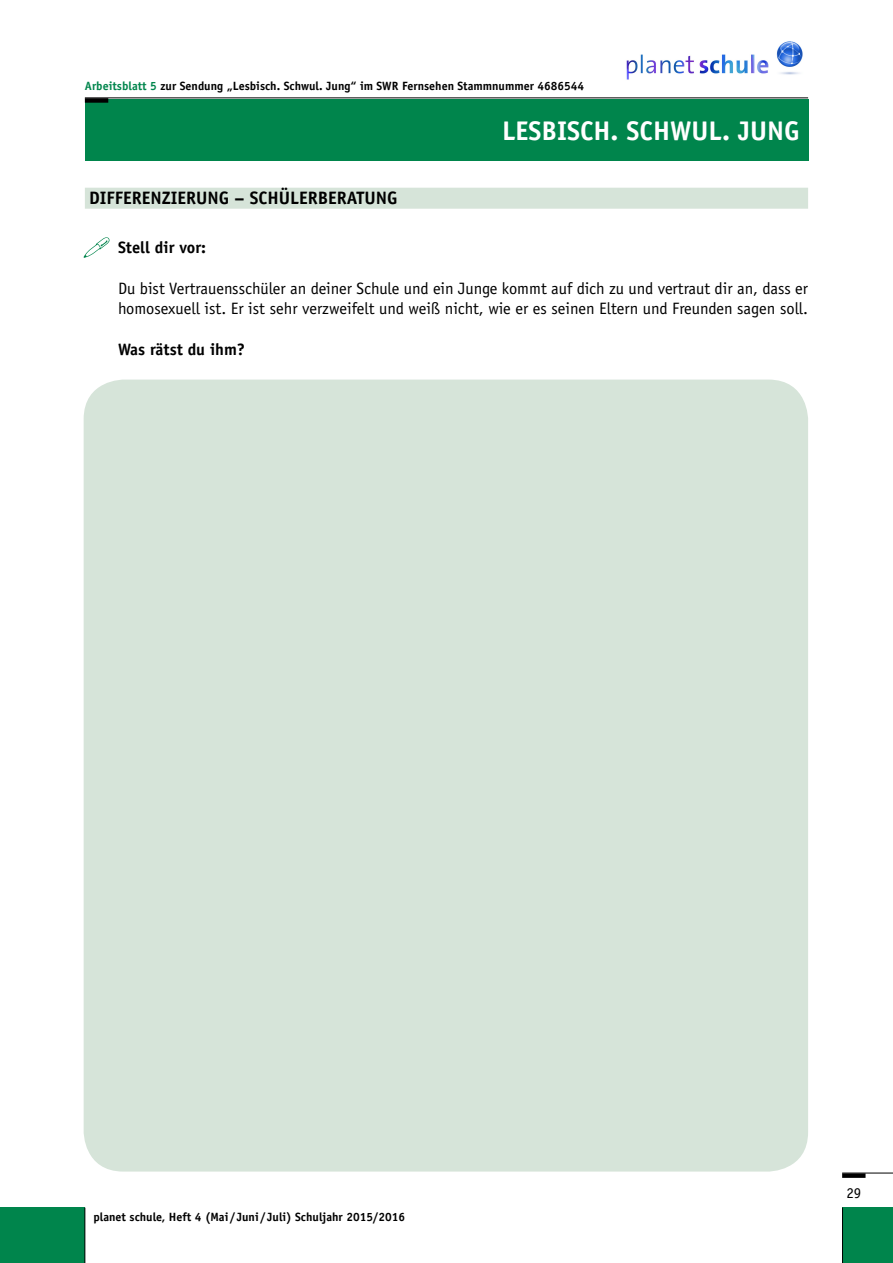
<style>
.page{position:relative;width:893px;height:1263px;background:#fff}
.page>*{position:absolute;margin:0;border:0;box-sizing:border-box;transform-origin:0 0}
.t1{font:700 27px "Officina Sans Std";color:#fff}
.t2{font:700 18px "Officina Sans Std";color:#000}
.t3{font:16.5px/20.2px "Officina Sans Std";color:#000}
.t4{font:700 16.5px "Officina Sans Std";color:#000}
.t5{font:15px "Officina Sans Std";color:#000}
.t6{font:700 12px "Officina Sans Std";color:#000}
.s1{color:#00854c}
</style>
<div class="page">
<hr style="left:842px;top:1173px;width:50px;height:1px;background:#000">
<div style="left:842px;top:1173px;width:23px;height:5px;background:#000"></div>
<div style="left:842px;top:1208px;width:50px;height:55px;background:#00854c"></div>
<hr style="left:842px;top:1208px;width:1px;height:55px;background:#000">
<div style="left:0;top:1208px;width:85px;height:55px;background:#00854c"></div>
<hr style="left:84px;top:1208px;width:1px;height:55px;background:#000">
<hr style="left:85px;top:98px;width:723px;height:1px;background:#000">
<div style="left:85px;top:99px;width:723px;height:62px;background:#00854c"></div>
<div style="left:85px;top:98px;width:23px;height:5px;background:#000"></div>
<div style="left:84px;top:380px;width:724px;height:792px;background:#d6e4d9;border-radius:40px"></div>
<div style="left:85px;top:188px;width:723px;height:21px;background:#d6e4d9"></div>
<svg style="left:84px;top:237px;width:25px;height:21px"></svg>
<img style="left:626px;top:41px;width:177px;height:39px">
<p class="t6" style="left:85px;top:81px;width:501px"><span class="s1">Arbeitsblatt 5</span> zur Sendung „Lesbisch. Schwul. Jung“ im SWR Fernsehen Stammnummer 4686544</p>
<h1 class="t1" style="left:502px;top:120px;width:299px">LESBISCH. SCHWUL. JUNG</h1>
<p class="t2" style="left:89px;top:192px;width:310px">DIFFERENZIERUNG – SCHÜLERBERATUNG</p>
<p class="t4" style="left:118px;top:242px;width:89px">Stell dir vor:</p>
<p class="t3" style="left:118px;top:280px;width:691px">Du bist Vertrauensschüler an deiner Schule und ein Junge kommt auf dich zu und vertraut dir an, dass er homosexuell ist. Er ist sehr verzweifelt und weiß nicht, wie er es seinen Eltern und Freunden sagen soll.</p>
<p class="t4" style="left:118px;top:343px;width:129px">Was rätst du ihm?</p>
<p class="t6" style="left:93px;top:1212px;width:313px">planet schule, Heft 4 (Mai / Juni / Juli) Schuljahr 2015/2016</p>
<p class="t5" style="left:846px;top:1187px;width:16px">29</p>
</div>
